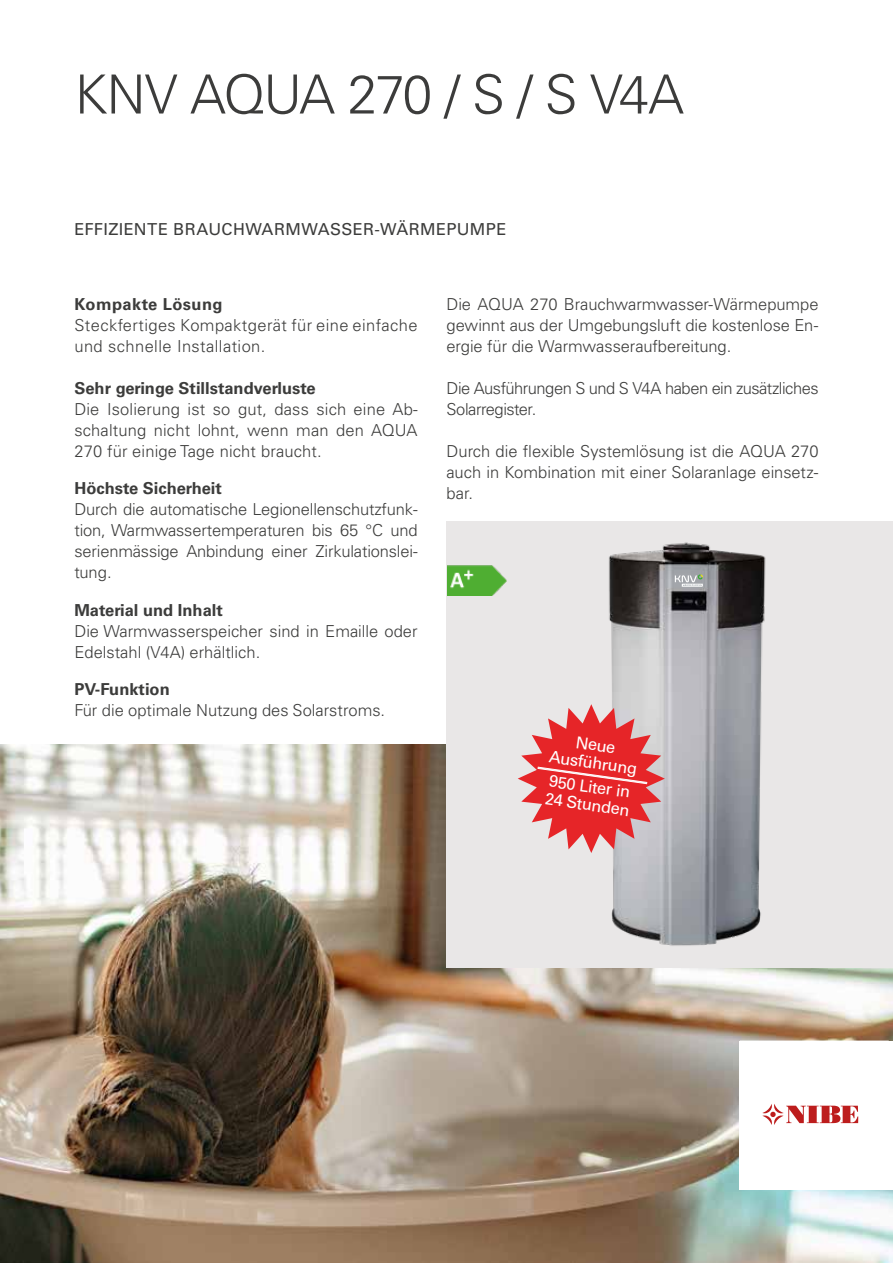
<style>
.page{position:relative;width:893px;height:1263px;background:#fff}
.page>*{position:absolute;margin:0;border:0;box-sizing:border-box;transform-origin:0 0}
.t1{font:300 54px "Univers LT Pro 45";letter-spacing:-.045em;color:#3c3c3b}
.t2{font:300 16.5px/21px "Univers LT Pro 45";color:#3c3c3b;text-align:justify}
.t3{font:700 16.5px "Univers LT Pro 65";color:#3c3c3b}
.t4{font:300 16.5px/21px "Univers LT Pro 45";letter-spacing:.025em;color:#3c3c3b}
.t5{font:300 16.5px/21px "Univers LT Pro 45";letter-spacing:-.03em;color:#3c3c3b}
.t6{font:16.5px "Univers LT Pro 55 Roman";letter-spacing:.025em;color:#3c3c3b}
.t7{font:16.5px/18px "Univers LT Pro 55 Roman";color:#fff;text-align:center}
.t8{font:700 16.5px "Univers LT Pro 65";letter-spacing:.025em;color:#3c3c3b}
</style>
<div class="page">
<img style="left:0;top:744px;width:893px;height:519px">
<div style="left:447px;top:521px;width:446px;height:447px;background:#e9e7e7"></div>
<img style="left:447px;top:565px;width:60px;height:30px">
<div style="left:740px;top:1040px;width:153px;height:149px;background:#fff"></div>
<svg style="left:740px;top:1040px;width:149px;height:85px"></svg>
<img style="left:609px;top:542px;width:157px;height:404px">
<svg style="left:675px;top:574px;width:28px;height:12px"></svg>
<svg style="left:518px;top:704px;width:147px;height:149px"></svg>
<h1 class="t1" style="left:74px;top:62px;width:611px">KNV AQUA 270 / S / S V4A</h1>
<p class="t6" style="left:74px;top:219px;width:434px">EFFIZIENTE BRAUCHWARMWASSER-WÄRMEPUMPE</p>
<p class="t8" style="left:74px;top:294px;width:150px">Kompakte Lösung</p>
<p class="t4" style="left:74px;top:314px;width:345px">Steckfertiges Kompaktgerät für eine einfache und schnelle Installation.</p>
<p class="t3" style="left:74px;top:378px;width:243px">Sehr geringe Stillstandverluste</p>
<p class="t2" style="left:74px;top:398px;width:345px">Die Isolierung ist so gut, dass sich eine Ab&shy;schaltung nicht lohnt, wenn man den AQUA 270 für einige Tage nicht braucht.</p>
<p class="t3" style="left:74px;top:478px;width:149px">Höchste Sicherheit</p>
<p class="t2" style="left:74px;top:499px;width:345px">Durch die automatische Legionellenschutzfunk&shy;tion, Warmwassertemperaturen bis 65 °C und serienmässige Anbindung einer Zirkulationslei&shy;tung.</p>
<p class="t3" style="left:74px;top:600px;width:150px">Material und Inhalt</p>
<p class="t2" style="left:74px;top:620px;width:345px">Die Warmwasserspeicher sind in Emaille oder<br>Edelstahl (V4A) erhältlich.</p>
<p class="t3" style="left:74px;top:679px;width:97px">PV-Funktion</p>
<p class="t2" style="left:74px;top:700px;width:312px">Für die optimale Nutzung des Solarstroms.</p>
<p class="t2" style="left:446px;top:293px;width:374px">Die AQUA 270 Brauchwarmwasser-Wärmepumpe gewinnt aus der Umgebungsluft die kostenlose En&shy;ergie für die Warmwasseraufbereitung.</p>
<p class="t5" style="left:446px;top:377px;width:374px">Die Ausführungen S und S V4A haben ein zusätzliches<br>Solarregister.</p>
<p class="t2" style="left:446px;top:440px;width:374px">Durch die flexible Systemlösung ist die AQUA 270 auch in Kombination mit einer Solaranlage einsetz&shy;bar.</p>
<p class="t7" style="left:553px;top:730px;width:90px;rotate:8deg">Neue<br>Ausführung</p>
<p class="t7" style="left:549px;top:771px;width:87px;text-align:left;rotate:8deg">950 Liter in<br>24 Stunden</p>
</div>
